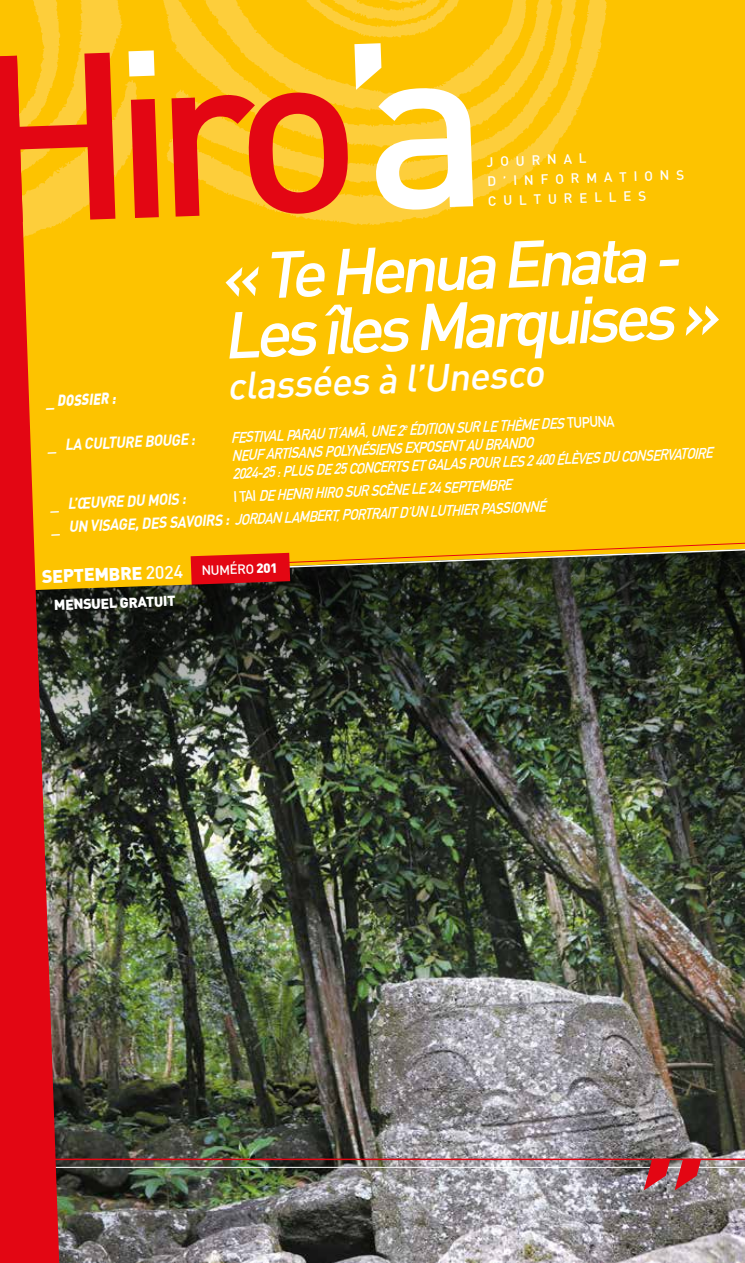
<style>
.page{position:relative;width:745px;height:1263px;background:#fff}
.page>*{position:absolute;margin:0;border:0;box-sizing:border-box;transform-origin:0 0}
.t1{font:italic 500 64.65px/58.3px "DIN";color:#fff}
.t2{font:italic 500 37.95px "DIN";color:#fff}
.t3{font:900 18px "DIN";color:#fff}
.t4{font:italic 700 15.75px "DIN";color:#fff;scale:.9 1}
.t5{font:italic 900 15.75px "DIN";color:#fff;scale:.81 1}
.t6{font:italic 700 15px/27.2px "DIN Alternate";color:#fff;scale:.9 1}
.t7{font:900 14.25px "DIN";color:#fff}
.t8{font:500 13.5px/19.6px "DIN";color:#fff}
.s1{font-style:normal}
.s2{font-weight:500}
.s3{font-weight:500;font-size:13.35px}
.s4{font-size:13.35px}
</style>
<div class="page">
<img style="left:59px;top:775px;width:685px;height:488px">
<img style="left:59px;top:590px;width:685px;height:185px">
<div style="left:59px;top:0;width:685px;height:541px;background:#fdc300"></div>
<img style="left:0;top:0;width:622px;height:300px">
<hr style="left:0;top:1158px;width:744px;height:2px;background:#e30613">
<hr style="left:0;top:1167px;width:744px;height:1px;background:#fff">
<svg style="left:643px;top:1160px;width:57px;height:30px;background:#b64951"></svg>
<svg style="left:59px;top:541px;width:685px;height:49px;background:#966b13"></svg>
<svg style="left:0;top:53px;width:348px;height:170px;background:#f38017"></svg>
<svg style="left:354px;top:43px;width:119px;height:167px"></svg>
<svg style="left:128px;top:50px;width:26px;height:26px"></svg>
<svg style="left:0;top:56px;width:59px;height:1207px;background:#d93b17"></svg>
<p class="t5" style="left:46px;top:390px;width:87px;rotate:-2deg">_ DOSSIER :</p>
<p class="t8" style="left:486px;top:151px;width:198px;rotate:-2deg">J O U R N A L<br>D ’ I N F O R M A T I O N S<br>C U L T U R E L L E S</p>
<h1 class="t1" style="left:219px;top:244px;width:498px;rotate:-2deg">« Te Henua Enata -<br>Les îles Marquises »</h1>
<h2 class="t2" style="left:225px;top:364px;width:318px;rotate:-3deg">classées à l’Unesco</h2>
<p class="t6" style="left:230px;top:424px;width:428px;rotate:-3deg">Festival Parau Ti´ama, une 2<sup>e</sup> édition sur le thème des <span class="s1">tupuna</span></p>
<p class="t6" style="left:238px;top:415px;width:326px;text-indent:120px;rotate:-3deg">-<br>euf artisans polynésiens exposent au Brando</p>
<p class="t4" style="left:48px;top:434px;width:165px;rotate:-2deg">_ Laculturebouge:</p>
<p class="t6" style="left:232px;top:461px;width:535px;rotate:-3deg">2024-25 : plus de 25 concerts et galas pour les 2 400 élèves du Conservatoire</p>
<p class="t6" style="left:233px;top:483px;width:310px;rotate:-3deg"><span class="s1">I Tai</span> de Henri Hiro sur scène le 24 septembre</p>
<p class="t4" style="left:50px;top:493px;width:152px;rotate:-2deg">_ l’œuvre du mois :</p>
<p class="t6" style="left:234px;top:506px;width:347px;rotate:-3deg">Jordan Lambert, portrait d’un luthier passionné</p>
<p class="t4" style="left:51px;top:516px;width:199px;rotate:-2deg">_ un visage, des savoirs :</p>
<p class="t3" style="left:41px;top:564px;width:237px;rotate:-2deg">SEPTEMBRE <span class="s2">2024</span> <span class="s3">NUMÉRO</span> <span class="s4">201</span></p>
<p class="t7" style="left:54px;top:595px;width:123px;rotate:-2deg">MENSUEL GRATUIT</p>
</div>
